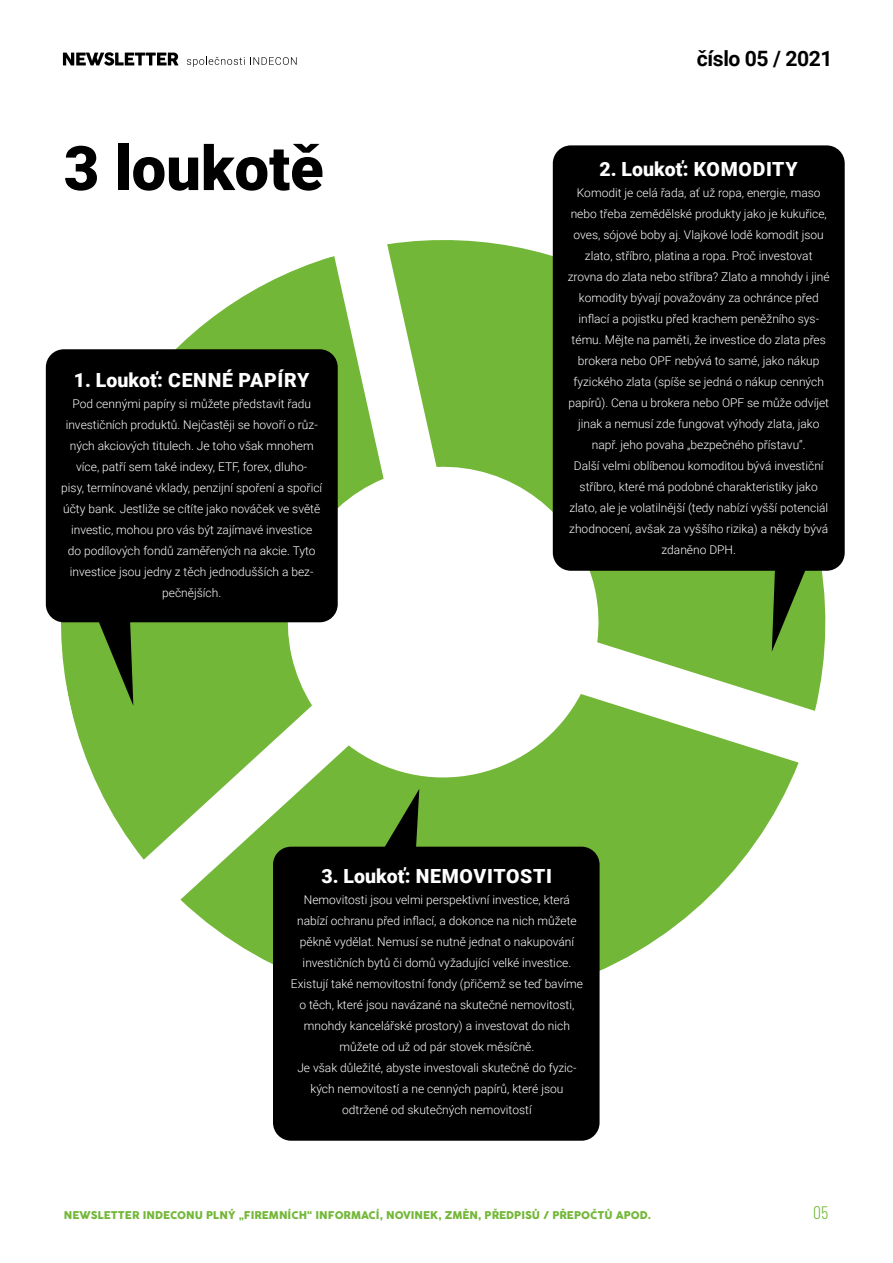
<style>
.page{position:relative;width:893px;height:1263px;background:#fff}
.page>*{position:absolute;margin:0;border:0;box-sizing:border-box;transform-origin:0 0}
.t1{font:900 61.5px "Roboto";color:#000}
.t2{font:700 21.15px "Roboto";letter-spacing:-.02em;color:#000}
.t3{font:900 19.5px "Roboto";letter-spacing:.02em;color:#fff}
.t4{font:300 18px "Barlow Condensed";color:#73b738}
.t5{font:300 12px/21px "Roboto";color:#fff;text-align:center}
.t6{font:10.5px "Cocogoose";color:#73b738}
</style>
<div class="page">
<svg style="left:63px;top:52px;width:115px;height:14px"></svg>
<svg style="left:187px;top:57px;width:110px;height:10px"></svg>
<svg style="left:387px;top:215px;width:439px;height:496px"></svg>
<svg style="left:180px;top:694px;width:619px;height:277px;fill:#73b738"></svg>
<svg style="left:45px;top:256px;width:339px;height:604px"></svg>
<div style="left:46px;top:349px;width:292px;height:273px;background:#000;border-radius:18px"></div>
<div style="left:273px;top:847px;width:327px;height:294px;background:#000;border-radius:18px"></div>
<div style="left:553px;top:145px;width:292px;height:426px;background:#000;border-radius:18px"></div>
<svg style="left:772px;top:570px;width:38px;height:82px"></svg>
<svg style="left:381px;top:789px;width:38px;height:58px"></svg>
<svg style="left:95px;top:622px;width:38px;height:84px"></svg>
<h1 class="t1" style="left:64px;top:125px;width:261px">3 loukotě</h1>
<h3 class="t3" style="left:74px;top:367px;width:237px">1. Loukoť: CENNÉ PAPÍRY</h3>
<p class="t5" style="left:61px;top:393px;width:262px">Pod cennými papíry si můžete představit řadu investičních produktů. Nejčastěji se hovoří o růz&shy;ných akciových titulech. Je toho však mnohem více, patří sem také indexy, ETF, forex, dluho-<br>pisy, termínované vklady, penzijní spoření a spořicí účty bank. Jestliže se cítíte jako nováček ve světě investic, mohou pro vás být zajímavé investice<br>do podílových fondů zaměřených na akcie. Tyto investice jsou jedny z těch jednodušších a bez&shy;pečnějších.</p>
<h2 class="t2" style="left:697px;top:43px;width:137px">číslo 05 / 2021</h2>
<h3 class="t3" style="left:599px;top:156px;width:200px">2. Loukoť: KOMODITY</h3>
<p class="t5" style="left:568px;top:182px;width:263px">Komodit je celá řada, ať už ropa, energie, maso nebo třeba zemědělské produkty jako je kukuřice, oves, sójové boby aj. Vlajkové lodě komodit jsou zlato, stříbro, platina a ropa. Proč investovat zrovna do zlata nebo stříbra? Zlato a mnohdy i jiné komodity bývají považovány za ochránce před inflací a pojistku před krachem peněžního sys&shy;tému. Mějte na paměti, že investice do zlata přes brokera nebo OPF nebývá to samé, jako nákup fyzického zlata (spíše se jedná o nákup cenných papírů). Cena u brokera nebo OPF se může odvíjet jinak a nemusí zde fungovat výhody zlata, jako např. jeho povaha „bezpečného přístavu“.<br>Další velmi oblíbenou komoditou bývá investiční stříbro, které má podobné charakteristiky jako zlato, ale je volatilnější (tedy nabízí vyšší potenciál zhodnocení, avšak za vyššího rizika) a někdy bývá zdaněno DPH.</p>
<h3 class="t3" style="left:322px;top:862px;width:232px">3. Loukoť: NEMOVITOSTI</h3>
<p class="t5" style="left:291px;top:889px;width:293px">Nemovitosti jsou velmi perspektivní investice, která nabízí ochranu před inflací, a dokonce na nich můžete pěkně vydělat. Nemusí se nutně jednat o nakupování investičních bytů či domů vyžadující velké investice.<br>Existují také nemovitostní fondy (přičemž se teď bavíme o těch, které jsou navázané na skutečné nemovitosti, mnohdy kancelářské prostory) a investovat do nich můžete od už od pár stovek měsíčně.<br>Je však důležité, abyste investovali skutečně do fyzic&shy;kých nemovitostí a ne cenných papírů, které jsou odtržené od skutečných nemovitostí</p>
<p class="t6" style="left:64px;top:1208px;width:589px">NEWSLETTER INDECONU PLNÝ „FIREMNÍCH“ INFORMACÍ, NOVINEK, ZMĚN, PŘEDPISŮ / PŘEPOČTŮ APOD.</p>
<h3 class="t4" style="left:813px;top:1200px;width:17px">05</h3>
</div>
